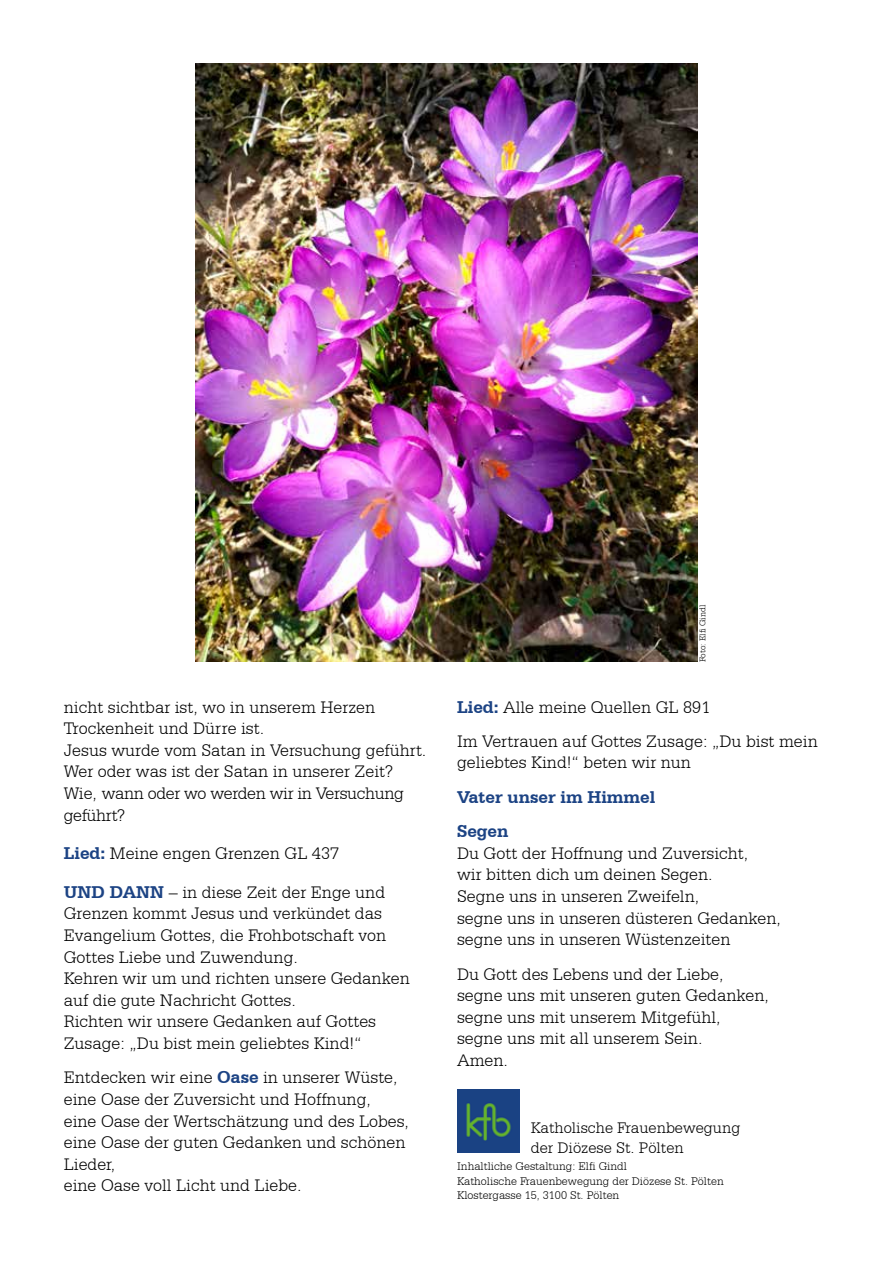
<style>
.page{position:relative;width:893px;height:1263px;background:#fff}
.page>*{position:absolute;margin:0;border:0;box-sizing:border-box;transform-origin:0 0}
.t1{font:300 18px/21.6px "Serifa BT";color:#000}
.t2{font:700 18px/34.3px "Serifa BT";color:#1c4384}
.t3{font:300 16.5px/19.8px "Serifa BT";color:#000}
.t4{font:300 12px/14.4px "Serifa BT";color:#000}
.t5{font:300 9px "Serifa BT";color:#000}
.s1{font-weight:700;color:#1c4384}
</style>
<div class="page">
<img style="left:457px;top:1090px;width:63px;height:63px">
<img style="left:195px;top:64px;width:503px;height:598px">
<p class="t1" style="left:64px;top:696px;width:364px">nicht sichtbar ist, wo in unserem Herzen Trockenheit und Dürre ist.<br>Jesus wurde vom Satan in Versuchung geführt.<br>Wer oder was ist der Satan in unserer Zeit?<br>Wie, wann oder wo werden wir in Versuchung geführt?</p>
<p class="t1" style="left:64px;top:834px;width:323px;line-height:38.5px"><span class="s1">Lied:</span> Meine engen Grenzen GL 437<br><span class="s1">UND DANN</span> – in diese Zeit der Enge und</p>
<p class="t1" style="left:64px;top:902px;width:347px">Grenzen kommt Jesus und verkündet das Evangelium Gottes, die Frohbotschaft von Gottes Liebe und Zuwendung.<br>Kehren wir um und richten unsere Gedanken auf die gute Nachricht Gottes.<br>Richten wir unsere Gedanken auf Gottes Zusage: „Du bist mein geliebtes Kind!“</p>
<p class="t1" style="left:64px;top:1066px;width:347px">Entdecken wir eine <span class="s1">Oase</span> in unserer Wüste, eine Oase der Zuversicht und Hoffnung,<br>eine Oase der Wertschätzung und des Lobes, eine Oase der guten Gedanken und schönen Lieder,<br>eine Oase voll Licht und Liebe.</p>
<p class="t5" style="left:697px;top:662px;width:59px;rotate:-90deg">Foto: Elfi Gindl</p>
<p class="t1" style="left:457px;top:689px;width:362px;line-height:34.3px"><span class="s1">Lied:</span> Alle meine Quellen GL 891<br>Im Vertrauen auf Gottes Zusage: „Du bist mein</p>
<p class="t1" style="left:457px;top:752px;width:235px">geliebtes Kind!“ beten wir nun</p>
<p class="t2" style="left:457px;top:779px;width:200px">Vater unser im Himmel<br>Segen</p>
<p class="t1" style="left:457px;top:842px;width:325px">Du Gott der Hoffnung und Zuversicht,<br>wir bitten dich um deinen Segen.<br>Segne uns in unseren Zweifeln,<br>segne uns in unseren düsteren Gedanken, segne uns in unseren Wüstenzeiten</p>
<p class="t1" style="left:457px;top:963px;width:313px">Du Gott des Lebens und der Liebe, segne uns mit unseren guten Gedanken, segne uns mit unserem Mitgefühl, segne uns mit all unserem Sein.<br>Amen.</p>
<p class="t3" style="left:531px;top:1117px;width:211px">Katholische Frauenbewegung der Diözese St. Pölten</p>
<p class="t4" style="left:457px;top:1159px;width:268px">Inhaltliche Gestaltung: Elfi Gindl<br>Katholische Frauenbewegung der Diözese St. Pölten<br>Klostergasse 15, 3100 St. Pölten</p>
</div>
